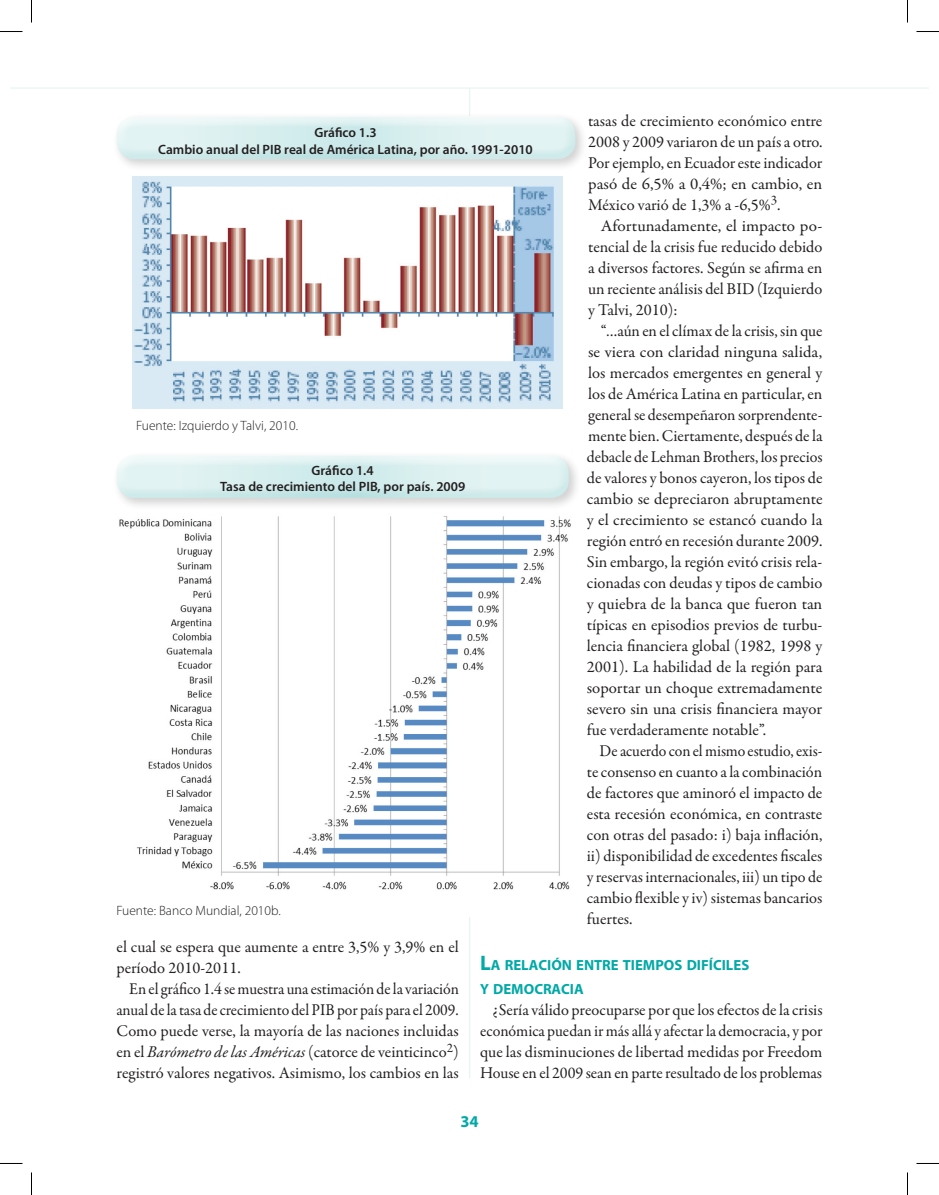
<style>
.page{position:relative;width:939px;height:1195px;background:#fff}
.page>*{position:absolute;margin:0;border:0;box-sizing:border-box;transform-origin:0 0}
._04_TXT_de_fondo{font:16.5px/21px "Garamond Premr Pro";color:#231f20;text-align:justify}
._04_TXT_de_fondo-2{font:16.5px/21px "Garamond Premr Pro";color:#231f20;text-align:justify;scale:.96 1}
._04_TXT_de_fondo-3{font:16.5px/21px "Garamond Premr Pro";color:#231f20;text-align:justify;scale:1.04 1}
.t1{font:700 16.5px "Myriad Pro";color:#00a9a7}
._02_subtitulo_1{font:700 14.7px/24px "Myriad Pro";color:#00a9a7}
._03a_Título_de_gráfi{font:600 13.5px "Myriad Pro";color:#231f20}
._03c_fuente_gráficos{font:300 13.5px "Myriad Pro";color:#231f20}
.s1{font-size:21px}
.s2{font-style:italic}
</style>
<div class="page">
<hr style="left:469px;top:88px;width:1px;height:989px;background:#e2f3f3">
<hr style="left:10px;top:88px;width:897px;height:1px;background:#e2f3f3">
<svg style="left:907px;top:88px;width:22px;height:1px"></svg>
<div style="left:459px;top:117px;width:21px;height:799px;background:#fff"></div>
<img style="left:119px;top:516px;width:452px;height:374px">
<div style="left:113px;top:451px;width:468px;height:59px;background:#231f20;opacity:.2"></div>
<div style="left:116px;top:454px;width:455px;height:33px;background:#f1f8f8"></div>
<div style="left:116px;top:458px;width:455px;height:42px;background:#e2f3f3;opacity:.75"></div>
<img style="left:132px;top:176px;width:430px;height:232px">
<div style="left:113px;top:113px;width:475px;height:58px;background:#231f20;opacity:.2"></div>
<div style="left:116px;top:115px;width:462px;height:34px;background:#f0f8f8"></div>
<div style="left:116px;top:120px;width:462px;height:42px;background:#e2f3f3;opacity:.75"></div>
<svg style="left:0;top:31px;width:22px;height:1px"></svg>
<svg style="left:916px;top:31px;width:23px;height:1px"></svg>
<svg style="left:31px;top:0;width:1px;height:23px"></svg>
<svg style="left:31px;top:1172px;width:1px;height:22px"></svg>
<svg style="left:907px;top:0;width:1px;height:23px"></svg>
<svg style="left:907px;top:1172px;width:1px;height:22px"></svg>
<p class="_04_TXT_de_fondo" style="left:588px;top:110px;width:236px">tasas de crecimiento económico entre 2008 y 2009 variaron de un país a otro.<br>Por ejemplo, en Ecuador este indicador pasó de 6,5% a 0,4%; en cambio, en México varió de 1,3% a -6,5%<sup>3</sup>.</p>
<p class="_04_TXT_de_fondo-3" style="left:588px;top:215px;width:227px;text-indent:13px">Afortunadamente, el impacto po&shy;tencial de la crisis fue reducido debido a diversos factores. Según se afirma en un reciente análisis del BID (Izquierdo y Talvi, 2010):</p>
<p class="_04_TXT_de_fondo" style="left:587px;top:320px;width:237px;text-indent:14px">“…aún en el clímax de la crisis, sin que se viera con claridad ninguna salida, los mercados emergentes en general y los de América Latina en particular, en general se desempeñaron sorprendente&shy;mente bien. Ciertamente, después de la debacle de Lehman Brothers, los precios de valores y bonos cayeron, los tipos de cambio se depreciaron abruptamente y el crecimiento se estancó cuando la región entró en recesión durante 2009.<br>Sin embargo, la región evitó crisis rela&shy;cionadas con deudas y tipos de cambio y quiebra de la banca que fueron tan típicas en episodios previos de turbu&shy;lencia financiera global (1982, 1998 y 2001). La habilidad de la región para soportar un choque extremadamente severo sin una crisis financiera mayor fue verdaderamente notable”.</p>
<p class="_04_TXT_de_fondo-2" style="left:587px;top:740px;width:247px;text-indent:13px">De acuerdo con el mismo estudio, exis&shy;te consenso en cuanto a la combinación de factores que aminoró el impacto de esta recesión económica, en contraste con otras del pasado: i) baja inflación, ii) disponibilidad de excedentes fiscales y reservas internacionales, iii) un tipo de cambio flexible y iv) sistemas bancarios fuertes.</p>
<p class="_02_subtitulo_1" style="left:480px;top:951px;width:271px"><span class="s1">L</span>A RELACIÓN ENTRE TIEMPOS DIFÍCILES<br>Y DEMOCRACIA</p>
<p class="_04_TXT_de_fondo" style="left:480px;top:998px;width:344px;text-indent:13px">¿Sería válido preocuparse por que los efectos de la crisis económica puedan ir más allá y afectar la democracia, y por que las disminuciones de libertad medidas por Freedom House en el 2009 sean en parte resultado de los problemas</p>
<p class="_03a_Título_de_gráfi" style="left:314px;top:124px;width:64px">Gráfico 1.3</p>
<p class="_03a_Título_de_gráfi" style="left:158px;top:141px;width:376px">Cambio anual del PIB real de América Latina, por año. 1991-2010</p>
<p class="_03c_fuente_gráficos" style="left:136px;top:417px;width:163px">Fuente: Izquierdo y Talvi, 2010.</p>
<p class="_03a_Título_de_gráfi" style="left:312px;top:461px;width:64px">Gráfico 1.4</p>
<p class="_03a_Título_de_gráfi" style="left:220px;top:478px;width:247px">Tasa de crecimiento del PIB, por país. 2009</p>
<p class="_03c_fuente_gráficos" style="left:117px;top:902px;width:166px">Fuente: Banco Mundial, 2010b.</p>
<p class="_04_TXT_de_fondo" style="left:117px;top:936px;width:344px">el cual se espera que aumente a entre 3,5% y 3,9% en el período 2010-2011.</p>
<p class="_04_TXT_de_fondo-2" style="left:117px;top:978px;width:358px;text-indent:13px">En el gráfico 1.4 se muestra una estimación de la variación anual de la tasa de crecimiento del PIB por país para el 2009.<br>Como puede verse, la mayoría de las naciones incluidas en el <span class="s2">Barómetro de las Américas</span> (catorce de veinticinco<sup>2</sup>) registró valores negativos. Asimismo, los cambios en las</p>
<p class="t1" style="left:460px;top:1110px;width:20px">34</p>
</div>
